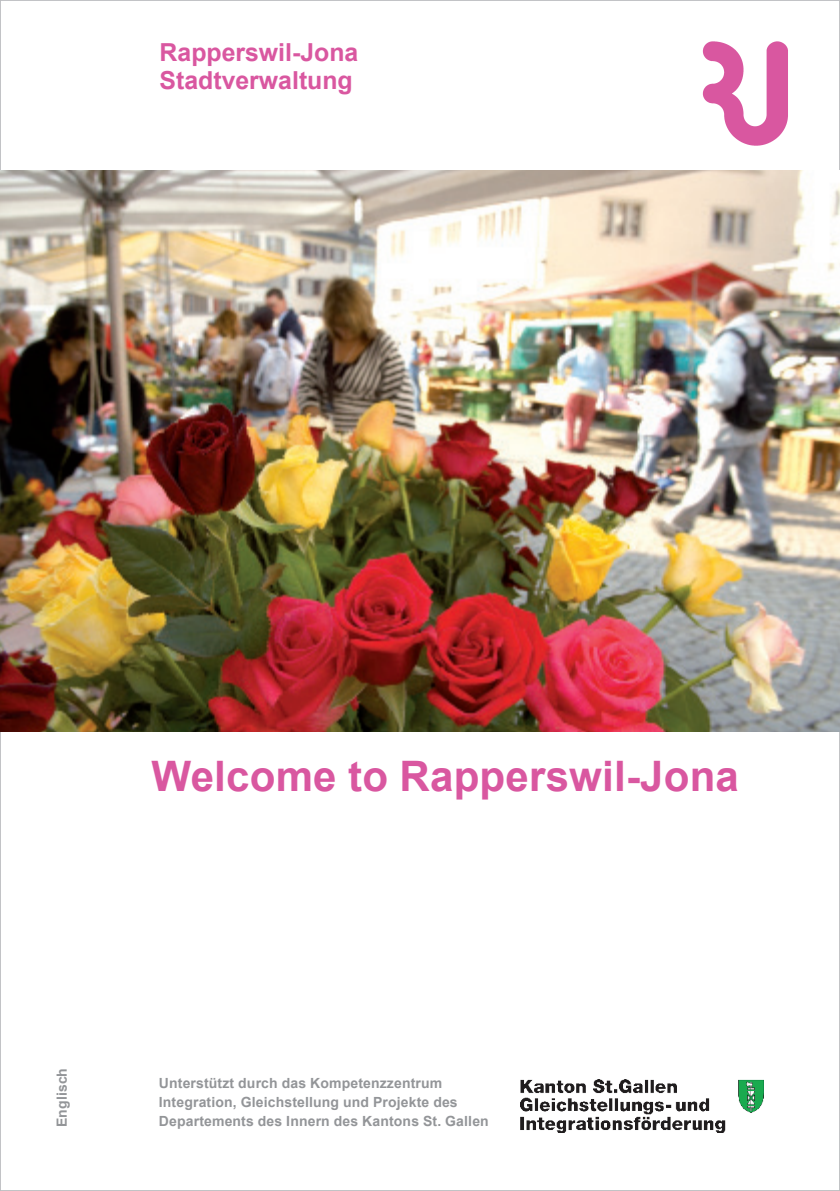
<style>
.page{position:relative;width:840px;height:1191px;background:#fff}
.page>*{position:absolute;margin:0;border:0;box-sizing:border-box;transform-origin:0 0}
.t1{font:700 42px "Arial";letter-spacing:.005em;color:#d957a0}
.t2{font:700 24.8px/28px "Arial";color:#d957a0}
.t3{font:700 14px/19px "Arial";letter-spacing:.01em;color:#939598}
</style>
<div class="page">
<img style="left:702px;top:41px;width:86px;height:105px">
<img style="left:0;top:170px;width:839px;height:561px">
<img style="left:520px;top:1079px;width:243px;height:53px">
<h2 class="t2" style="left:159px;top:39px;width:200px">Rapperswil-Jona<br>Stadtverwaltung</h2>
<h1 class="t1" style="left:151px;top:746px;width:588px">Welcome to Rapperswil-Jona</h1>
<p class="t3" style="left:53px;top:1127px;width:61px;rotate:-90deg">Englisch</p>
<p class="t3" style="left:159px;top:1073px;width:331px">Unterstützt durch das Kompetenzzentrum<br>Integration, Gleichstellung und Projekte des<br>Departements des Innern des Kantons St. Gallen</p>
</div>
